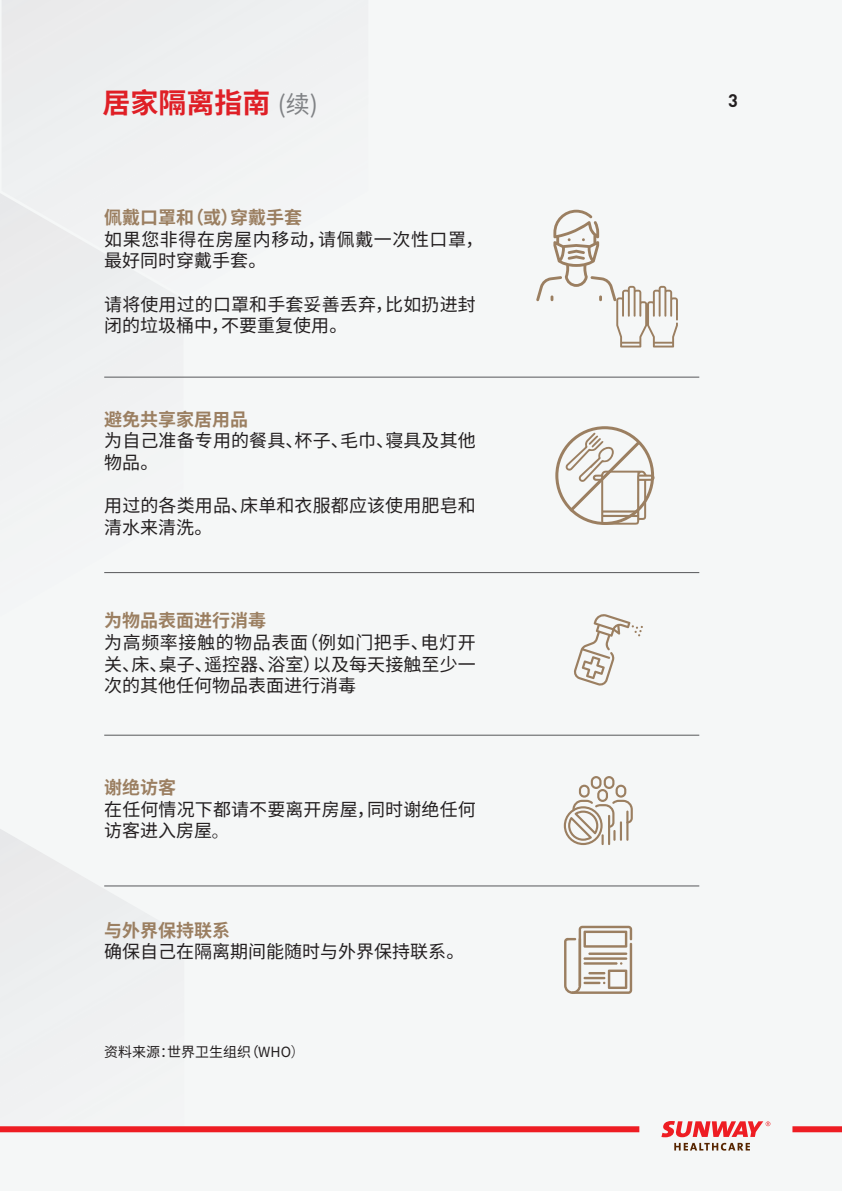
<style>
.page{position:relative;width:842px;height:1191px;background:#f5f7f7}
.page>*{position:absolute;margin:0;border:0;box-sizing:border-box;transform-origin:0 0}
.t1{font:700 28px "Source Han Sans CN";color:#df1f26}
.t2{font:18px/21.6px "Source Han Sans CN";letter-spacing:.005em;color:#231f20}
.t3{font:700 18px "Source Han Sans CN";color:#9b7f61}
.t4{font:18px/21.6px "Source Han Sans CN";letter-spacing:.03em;color:#231f20}
.t5{font:700 18px "DIN Pro";color:#231f20}
.t6{font:14px "Source Han Sans CN";color:#231f20}
.s1{font-weight:400;font-size:24px;color:#808285}
.s2{font-family:"Koz Go Pr 6 N"}
</style>
<div class="page">
<svg style="left:661px;top:1121px;width:109px;height:29px"></svg>
<div style="left:0;top:1126px;width:639px;height:6px;background:#ee1d23"></div>
<div style="left:792px;top:1126px;width:50px;height:6px;background:#ee1d23"></div>
<hr style="left:104px;top:376px;width:595px;height:1px;background:#57585a">
<hr style="left:104px;top:572px;width:595px;height:1px;background:#57585a">
<hr style="left:104px;top:734px;width:595px;height:1px;background:#57585a">
<hr style="left:104px;top:885px;width:595px;height:1px;background:#57585a">
<svg style="left:536px;top:210px;width:142px;height:137px"></svg>
<svg style="left:574px;top:614px;width:69px;height:72px"></svg>
<svg style="left:564px;top:776px;width:69px;height:69px"></svg>
<svg style="left:564px;top:925px;width:68px;height:69px"></svg>
<svg style="left:555px;top:426px;width:99px;height:99px"></svg>
<h1 class="t1" style="left:102px;top:87px;width:217px">居家隔离指南 <span class="s1">(续)</span></h1>
<p class="t3" style="left:104px;top:207px;width:200px">佩戴口罩和（或）穿戴手套</p>
<p class="t4" style="left:104px;top:229px;width:381px">如果您非得在房屋内移动，请佩戴一次性口罩，最好同时穿戴手套。</p>
<p class="t2" style="left:104px;top:293px;width:373px">请将使用过的口罩和手套妥善丢弃，比如扔进封闭的垃圾桶中，不要重复使用。</p>
<p class="t3" style="left:104px;top:409px;width:146px">避免共享家居用品</p>
<p class="t2" style="left:104px;top:430px;width:373px">为自己准备专用的餐具、杯子、毛巾、寝具及其他物品。</p>
<p class="t2" style="left:104px;top:495px;width:373px">用过的各类用品、床单和衣服都应该使用肥皂和清水来清洗。</p>
<p class="t3" style="left:104px;top:610px;width:164px">为物品表面进行消毒</p>
<p class="t2" style="left:104px;top:632px;width:373px;text-align:justify">为高频率接触的物品表面（例如门把手、电灯开关、床、桌子、遥控器、浴室）以及每天接触至少一次的其他任何物品表面进行消毒</p>
<p class="t3" style="left:104px;top:777px;width:74px">谢绝访客</p>
<p class="t2" style="left:104px;top:798px;width:373px">在任何情况下都请不要离开房屋，同时谢绝任何访客进入房屋<span class="s2">。</span></p>
<p class="t3" style="left:104px;top:920px;width:128px">与外界保持联系</p>
<p class="t2" style="left:104px;top:941px;width:362px">确保自己在隔离期间能随时与外界保持联系。</p>
<p class="t6" style="left:104px;top:1043px;width:202px">资料来源：世界卫生组织（WHO<span class="s2">）</span></p>
<p class="t5" style="left:728px;top:88px;width:11px">3</p>
</div>
